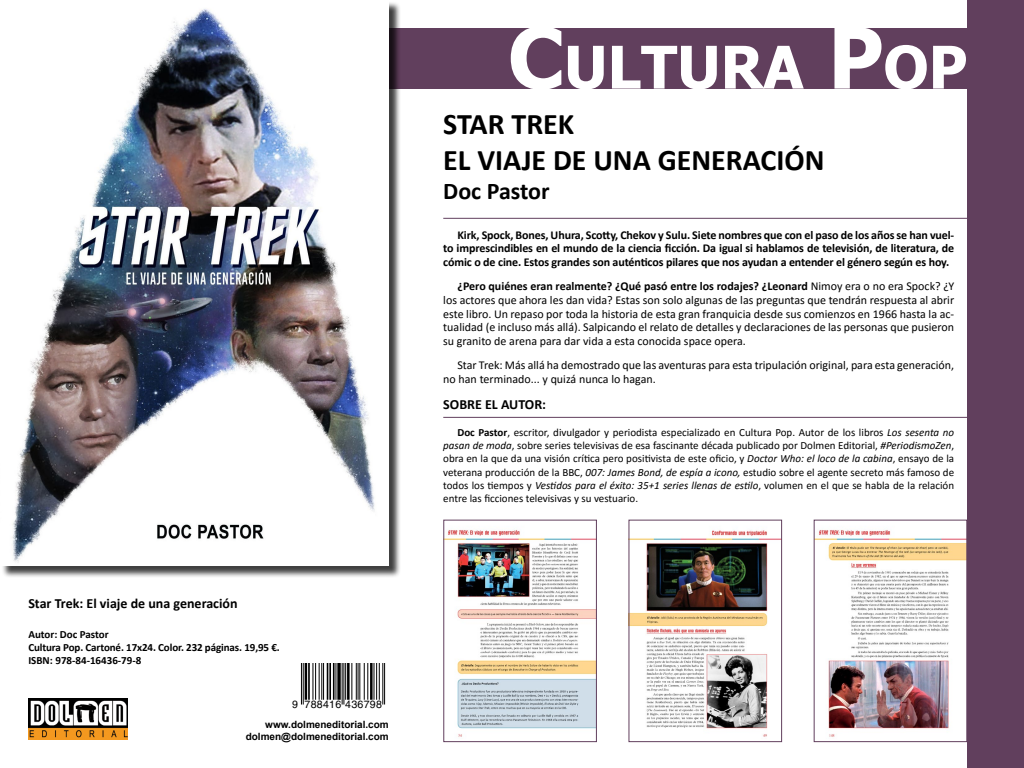
<style>
.page{position:relative;width:1024px;height:768px;background:#fff}
.page>*{position:absolute;margin:0;border:0;box-sizing:border-box;transform-origin:0 0}
.t1{font:700 58.8px "Tahoma";color:#fff}
.t2{font:700 30px "Calibri";color:#000}
.t3{font:700 24px "Calibri";color:#000}
.t4{font:700 14px "Calibri";color:#000}
.t5{font:12px/13.8px "Calibri";color:#000;text-align:justify}
.t6{font:700 12px/13.8px "Calibri";letter-spacing:-.01em;color:#000;text-align:justify}
.Default{font:11px/13.2px "Calibri";color:#000;text-align:justify}
.No_Spacing{font:700 11px "Calibri";letter-spacing:-.01em;color:#000}
.t7{font:10.6px "Helvetica";letter-spacing:.025em;color:#000}
.t8{font:700 10px/12px "Arial";color:#000;text-align:right}
.s1{font-size:84px}
.s2{font-weight:700}
.s3{font-style:italic}
</style>
<div class="page">
<div style="left:0;top:28px;width:1024px;height:61px;background:#613f5d"></div>
<div style="left:967px;top:0;width:57px;height:768px;background:#613f5d"></div>
<img style="left:28px;top:698px;width:100px;height:42px">
<hr style="left:443px;top:218px;width:581px;height:1px;background:#613f5d">
<hr style="left:443px;top:417px;width:581px;height:1px;background:#613f5d">
<div style="left:2px;top:2px;width:399px;height:576px;background:#000;opacity:.75"></div>
<img style="left:0;top:2px;width:389px;height:564px">
<hr style="left:301px;top:664px;width:1px;height:41px;background:#000">
<hr style="left:303px;top:664px;width:1px;height:41px;background:#000">
<hr style="left:305px;top:664px;width:2px;height:36px;background:#000">
<hr style="left:308px;top:664px;width:2px;height:36px;background:#000">
<hr style="left:313px;top:664px;width:1px;height:36px;background:#000">
<hr style="left:315px;top:664px;width:1px;height:36px;background:#000">
<hr style="left:319px;top:664px;width:1px;height:36px;background:#000">
<hr style="left:321px;top:664px;width:1px;height:36px;background:#000">
<hr style="left:323px;top:664px;width:1px;height:36px;background:#000">
<hr style="left:327px;top:664px;width:1px;height:36px;background:#000">
<hr style="left:329px;top:664px;width:2px;height:36px;background:#000">
<hr style="left:333px;top:664px;width:2px;height:36px;background:#000">
<hr style="left:336px;top:664px;width:1px;height:36px;background:#000">
<svg style="left:337px;top:664px;width:4px;height:36px"></svg>
<hr style="left:342px;top:664px;width:1px;height:41px;background:#000">
<hr style="left:344px;top:664px;width:1px;height:41px;background:#000">
<hr style="left:345px;top:664px;width:1px;height:36px;background:#000">
<hr style="left:347px;top:664px;width:3px;height:36px;background:#000">
<hr style="left:351px;top:664px;width:1px;height:36px;background:#000">
<hr style="left:356px;top:664px;width:1px;height:36px;background:#000">
<hr style="left:358px;top:664px;width:1px;height:36px;background:#000">
<hr style="left:359px;top:664px;width:1px;height:36px;background:#000">
<hr style="left:364px;top:664px;width:1px;height:36px;background:#000">
<hr style="left:367px;top:664px;width:1px;height:36px;background:#000">
<hr style="left:370px;top:664px;width:3px;height:36px;background:#000">
<hr style="left:374px;top:664px;width:1px;height:36px;background:#000">
<hr style="left:376px;top:664px;width:1px;height:36px;background:#000">
<hr style="left:379px;top:664px;width:1px;height:36px;background:#000">
<hr style="left:382px;top:664px;width:1px;height:41px;background:#000">
<hr style="left:384px;top:664px;width:1px;height:41px;background:#000">
<img style="left:816px;top:530px;width:149px;height:207px">
<div style="left:814px;top:520px;width:153px;height:222px;border:1px solid #613f5d"></div>
<img style="left:630px;top:530px;width:150px;height:207px">
<div style="left:628px;top:520px;width:154px;height:222px;border:1px solid #613f5d"></div>
<img style="left:445px;top:530px;width:150px;height:207px">
<div style="left:443px;top:520px;width:154px;height:222px;border:1px solid #613f5d"></div>
<p class="t4" style="left:28px;top:593px;width:211px">Star Trek: El viaje de una generación</p>
<p class="No_Spacing" style="left:28px;top:627px;width:82px">Autor: Doc Pastor</p>
<p class="No_Spacing" style="left:28px;top:640px;width:253px">Cultura Pop. Cartoné. 17x24. Color. 232 páginas. 19,95 €.</p>
<p class="No_Spacing" style="left:28px;top:653px;width:115px">ISBN: 978-84-16436-79-8</p>
<p class="t7" style="left:292px;top:698px;width:91px">9 788416 436798</p>
<p class="t8" style="left:246px;top:718px;width:145px">www.dolmeneditorial.com dolmen@dolmeneditorial.com</p>
<p class="t1" style="left:508px;top:26px;width:455px"><span class="s1">C</span>ULTURA <span class="s1">P</span>OP</p>
<p class="t2" style="left:443px;top:103px;width:133px">STAR TREK</p>
<p class="t2" style="left:443px;top:139px;width:383px">EL VIAJE DE UNA GENERACIÓN</p>
<p class="t3" style="left:443px;top:174px;width:108px">Doc Pastor</p>
<p class="t6" style="left:443px;top:227px;width:513px;text-indent:14px">Kirk, Spock, Bones, Uhura, Scotty, Chekov y Sulu. Siete nombres que con el paso de los años se han vuel&shy;to imprescindibles en el mundo de la ciencia ficción. Da igual si hablamos de televisión, de literatura, de cómic o de cine. Estos grandes son auténticos pilares que nos ayudan a entender el género según es hoy.</p>
<p class="t5" style="left:443px;top:279px;width:512px;text-indent:14px"><span class="s2">¿Pero quiénes eran realmente? ¿Qué pasó entre los rodajes? ¿Leonard</span> Nimoy era o no era Spock? ¿Y los actores que ahora les dan vida? Estas son solo algunas de las preguntas que tendrán respuesta al abrir este libro. Un repaso por toda la historia de esta gran franquicia desde sus comienzos en 1966 hasta la ac&shy;tualidad (e incluso más allá). Salpicando el relato de detalles y declaraciones de las personas que pusieron su granito de arena para dar vida a esta conocida space opera.</p>
<p class="t5" style="left:443px;top:358px;width:512px;text-indent:14px">Star Trek: Más allá ha demostrado que las aventuras para esta tripulación original, para esta generación, no han terminado... y quizá nunca lo hagan.</p>
<p class="t4" style="left:443px;top:394px;width:104px">SOBRE EL AUTOR:</p>
<p class="Default" style="left:443px;top:425px;width:512px;text-indent:14px"><span class="s2">Doc Pastor</span>, escritor, divulgador y periodista especializado en Cultura Pop. Autor de los libros <span class="s3">Los sesenta no pasan de moda</span>, sobre series televisivas de esa fascinante década publicado por Dolmen Editorial, <span class="s3">#PeriodismoZen</span>, obra en la que da una visión crítica pero positivista de este oficio, y <span class="s3">Doctor Who: el loco de la cabina</span>, ensayo de la veterana producción de la BBC, <span class="s3">007: James Bond, de espía a icono,</span> estudio sobre el agente secreto más famoso de todos los tiempos y <span class="s3">Vestidos para el éxito: 35+1 series llenas de estilo</span>, volumen en el que se habla de la relación entre las ficciones televisivas y su vestuario.</p>
</div>
